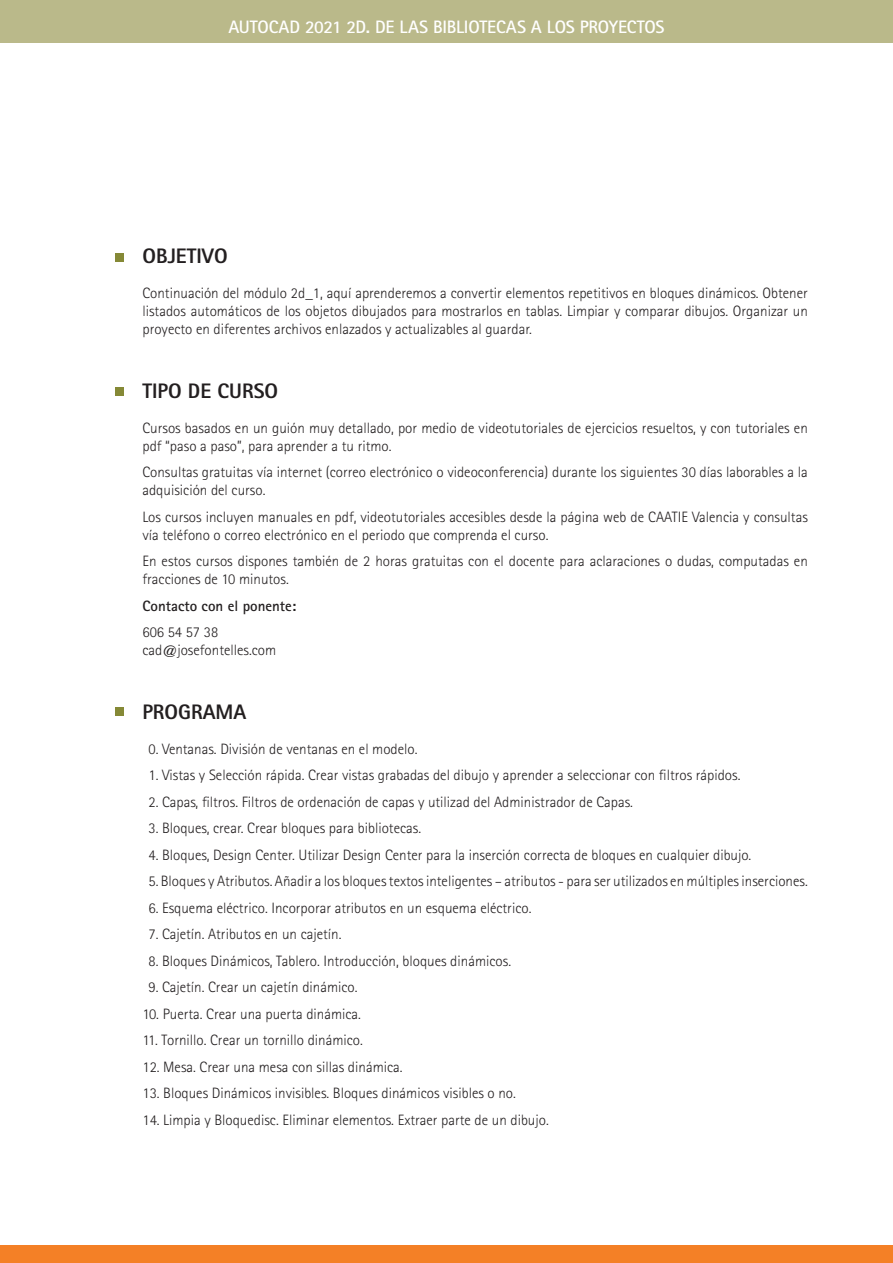
<style>
.page{position:relative;width:893px;height:1263px;background:#fff}
.page>*{position:absolute;margin:0;border:0;box-sizing:border-box;transform-origin:0 0}
.titulo_4{font:800 21px "Rotis Sans Serif";color:#231f20}
.cabecera_nombre_curs{font:700 18px "Rotis Sans Serif";letter-spacing:-.015em;color:#fff}
.texto{font:300 15px/18px "Rotis Sans Serif";color:#231f20}
.texto-2{font:700 15px "Rotis Sans Serif";color:#231f20}
</style>
<div class="page">
<div style="left:0;top:1246px;width:893px;height:17px;background:#f48026"></div>
<div style="left:115px;top:253px;width:8px;height:8px;background:#858936"></div>
<div style="left:115px;top:387px;width:8px;height:8px;background:#858936"></div>
<div style="left:115px;top:707px;width:8px;height:9px;background:#858936"></div>
<div style="left:0;top:0;width:893px;height:42px;background:#bab98a"></div>
<p class="cabecera_nombre_curs" style="left:228px;top:16px;width:438px">AUTOCAD 2021 2D. DE LAS BIBLIOTECAS A LOS PROYECTOS</p>
<p class="titulo_4" style="left:142px;top:243px;width:87px">OBJETIVO</p>
<p class="texto" style="left:142px;top:284px;width:667px;text-align:justify">Continuación del módulo 2d_1, aquí aprenderemos a convertir elementos repetitivos en bloques dinámicos. Obtener listados automáticos de los objetos dibujados para mostrarlos en tablas. Limpiar y comparar dibujos. Organizar un proyecto en diferentes archivos enlazados y actualizables al guardar.</p>
<p class="titulo_4" style="left:142px;top:377px;width:137px">TIPO DE CURSO</p>
<p class="texto" style="left:142px;top:418px;width:667px">Cursos basados en un guión muy detallado, por medio de videotutoriales de ejercicios resueltos, y con tutoriales en pdf “paso a paso”, para aprender a tu ritmo.</p>
<p class="texto" style="left:142px;top:463px;width:667px">Consultas gratuitas vía internet (correo electrónico o videoconferencia) durante los siguientes 30 días laborables a la adquisición del curso.</p>
<p class="texto" style="left:142px;top:507px;width:667px">Los cursos incluyen manuales en pdf, videotutoriales accesibles desde la página web de CAATIE Valencia y consultas vía teléfono o correo electrónico en el periodo que comprenda el curso.</p>
<p class="texto" style="left:142px;top:552px;width:667px">En estos cursos dispones también de 2 horas gratuitas con el docente para aclaraciones o dudas, computadas en fracciones de 10 minutos.</p>
<p class="texto-2" style="left:142px;top:596px;width:155px">Contacto con el ponente:</p>
<p class="texto" style="left:142px;top:623px;width:77px">606 54 57 38</p>
<p class="texto" style="left:142px;top:641px;width:135px">cad@josefontelles.com</p>
<p class="titulo_4" style="left:142px;top:698px;width:105px">PROGRAMA</p>
<p class="texto" style="left:148px;top:739px;width:271px">0. Ventanas. División de ventanas en el modelo.</p>
<p class="texto" style="left:148px;top:766px;width:594px">1. Vistas y Selección rápida. Crear vistas grabadas del dibujo y aprender a seleccionar con filtros rápidos.</p>
<p class="texto" style="left:148px;top:792px;width:486px">2. Capas, filtros. Filtros de ordenación de capas y utilizad del Administrador de Capas.</p>
<p class="texto" style="left:148px;top:819px;width:274px">3. Bloques, crear. Crear bloques para bibliotecas.</p>
<p class="texto" style="left:148px;top:845px;width:604px">4. Bloques, Design Center. Utilizar Design Center para la inserción correcta de bloques en cualquier dibujo.</p>
<p class="texto" style="left:148px;top:872px;width:661px">5. Bloques y Atributos. Añadir a los bloques textos inteligentes – atributos - para ser utilizados en múltiples inserciones.</p>
<p class="texto" style="left:148px;top:898px;width:384px">6. Esquema eléctrico. Incorporar atributos en un esquema eléctrico.</p>
<p class="texto" style="left:148px;top:925px;width:195px">7. Cajetín. Atributos en un cajetín.</p>
<p class="texto" style="left:148px;top:951px;width:364px">8. Bloques Dinámicos, Tablero. Introducción, bloques dinámicos.</p>
<p class="texto" style="left:148px;top:978px;width:211px">9. Cajetín. Crear un cajetín dinámico.</p>
<p class="texto" style="left:142px;top:1005px;width:220px">10. Puerta. Crear una puerta dinámica.</p>
<p class="texto" style="left:142px;top:1031px;width:222px">11. Tornillo. Crear un tornillo dinámico.</p>
<p class="texto" style="left:142px;top:1058px;width:262px">12. Mesa. Crear una mesa con sillas dinámica.</p>
<p class="texto" style="left:142px;top:1084px;width:375px">13. Bloques Dinámicos invisibles. Bloques dinámicos visibles o no.</p>
<p class="texto" style="left:142px;top:1111px;width:408px">14. Limpia y Bloquedisc. Eliminar elementos. Extraer parte de un dibujo.</p>
</div>
